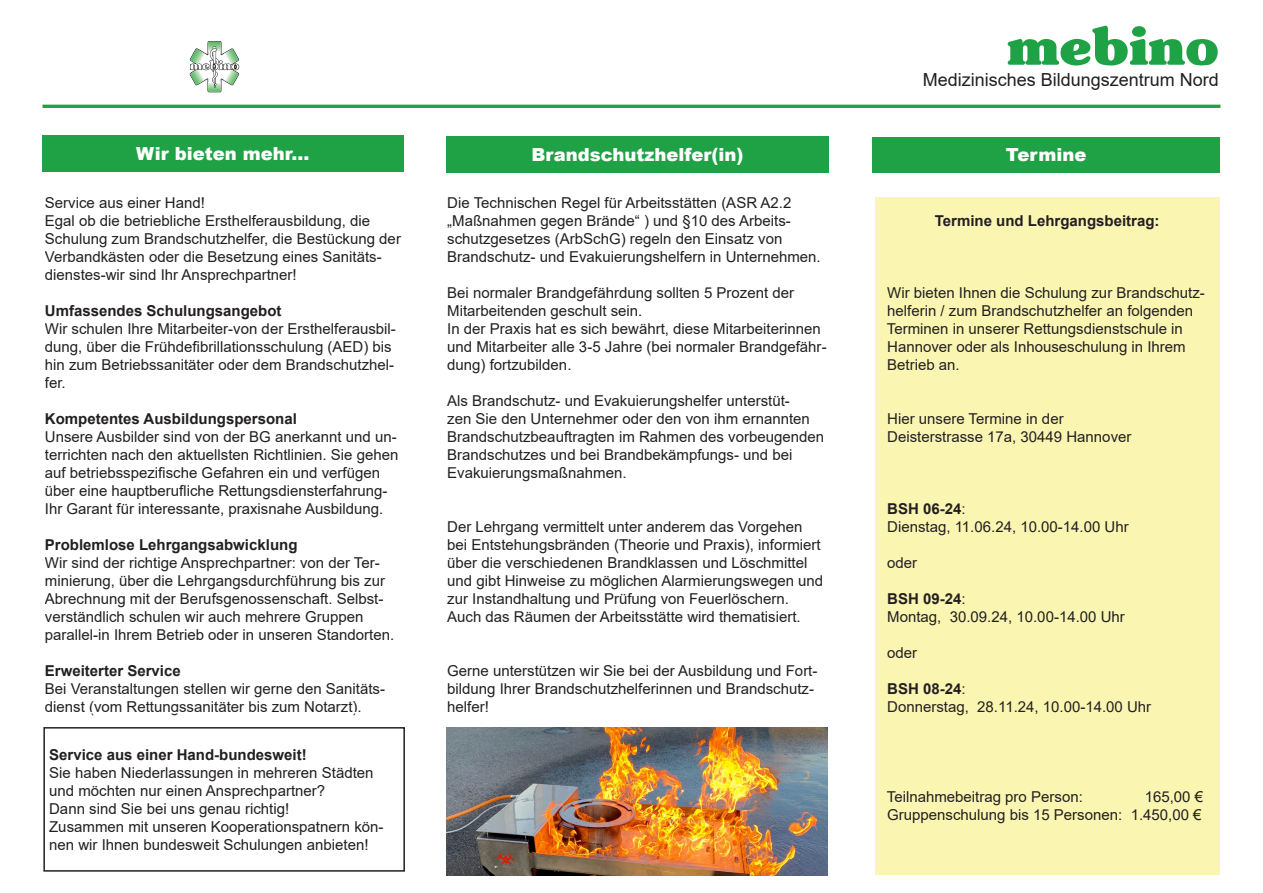
<style>
.page{position:relative;width:1263px;height:893px;background:#fff}
.page>*{position:absolute;margin:0;border:0;box-sizing:border-box;transform-origin:0 0}
.t1{font:54px "Burkina Faso";color:#1fa245}
.t2{font:900 18px "Arial";color:#fff}
.t3{font:18px "Arial";color:#231f20}
.t4{font:15px/18px "Arial";color:#231f20}
.t5{font:700 15px "Arial";color:#231f20}
.s1{font-weight:700}
</style>
<div class="page">
<hr style="left:43px;top:105px;width:1177px;height:3px;background:#1fa245">
<svg style="left:190px;top:41px;width:49px;height:51px"></svg>
<div style="left:446px;top:137px;width:383px;height:36px;background:#1fa245"></div>
<div style="left:42px;top:136px;width:362px;height:36px;background:#1fa245"></div>
<div style="left:872px;top:137px;width:348px;height:36px;background:#1fa245"></div>
<div style="left:875px;top:197px;width:344px;height:678px;background:#faf6b2"></div>
<div style="left:43px;top:727px;width:362px;height:145px;border:2px solid #231f20"></div>
<img style="left:446px;top:727px;width:382px;height:148px">
<p class="t2" style="left:136px;top:141px;width:175px">Wir bieten mehr...</p>
<p class="t2" style="left:532px;top:142px;width:213px">Brandschutzhelfer(in)</p>
<p class="t4" style="left:447px;top:194px;width:375px">Die Technischen Regel für Arbeitsstätten (ASR A2.2 „Maßnahmen gegen Brände“ ) und §10 des Arbeits&shy;schutzgesetzes (ArbSchG) regeln den Einsatz von Brandschutz- und Evakuierungshelfern in Unternehmen.</p>
<p class="t4" style="left:447px;top:284px;width:348px">Bei normaler Brandgefährdung sollten 5 Prozent der<br>Mitarbeitenden geschult sein.</p>
<p class="t4" style="left:447px;top:320px;width:381px">In der Praxis hat es sich bewährt, diese Mitarbeiterinnen und Mitarbeiter alle 3-5 Jahre (bei normaler Brandgefähr&shy;dung) fortzubilden.</p>
<p class="t4" style="left:447px;top:392px;width:378px">Als Brandschutz- und Evakuierungshelfer unterstüt-<br>zen Sie den Unternehmer oder den von ihm ernannten Brandschutzbeauftragten im Rahmen des vorbeugenden Brandschutzes und bei Brandbekämpfungs- und bei Evakuierungsmaßnahmen.</p>
<p class="t4" style="left:447px;top:518px;width:378px">Der Lehrgang vermittelt unter anderem das Vorgehen bei Entstehungsbränden (Theorie und Praxis), informiert über die verschiedenen Brandklassen und Löschmittel und gibt Hinweise zu möglichen Alarmierungswegen und zur Instandhaltung und Prüfung von Feuerlöschern.<br>Auch das Räumen der Arbeitsstätte wird thematisiert.</p>
<p class="t4" style="left:45px;top:194px;width:162px">Service aus einer Hand!</p>
<p class="t4" style="left:45px;top:212px;width:358px">Egal ob die betriebliche Ersthelferausbildung, die Schulung zum Brandschutzhelfer, die Bestückung der Verbandkästen oder die Besetzung eines Sanitäts&shy;dienstes-wir sind Ihr Ansprechpartner!</p>
<p class="t5" style="left:45px;top:300px;width:238px">Umfassendes Schulungsangebot</p>
<p class="t4" style="left:45px;top:320px;width:352px">Wir schulen Ihre Mitarbeiter-von der Ersthelferausbil&shy;dung, über die Frühdefibrillationsschulung (AED) bis hin zum Betriebssanitäter oder dem Brandschutzhel&shy;fer.</p>
<p class="t5" style="left:45px;top:408px;width:253px">Kompetentes Ausbildungspersonal</p>
<p class="t4" style="left:45px;top:428px;width:355px">Unsere Ausbilder sind von der BG anerkannt und un&shy;terrichten nach den aktuellsten Richtlinien. Sie gehen auf betriebsspezifische Gefahren ein und verfügen über eine hauptberufliche Rettungsdiensterfahrung-Ihr Garant für interessante, praxisnahe Ausbildung.</p>
<p class="t5" style="left:45px;top:534px;width:254px">Problemlose Lehrgangsabwicklung</p>
<p class="t4" style="left:45px;top:554px;width:351px">Wir sind der richtige Ansprechpartner: von der Ter&shy;minierung, über die Lehrgangsdurchführung bis zur Abrechnung mit der Berufsgenossenschaft. Selbst&shy;verständlich schulen wir auch mehrere Gruppen parallel-in Ihrem Betrieb oder in unseren Standorten.</p>
<p class="t5" style="left:45px;top:660px;width:137px">Erweiterter Service</p>
<p class="t4" style="left:45px;top:680px;width:342px">Bei Veranstaltungen stellen wir gerne den Sanitäts&shy;dienst (vom Rettungssanitäter bis zum Notarzt).</p>
<p class="t5" style="left:49px;top:744px;width:259px">Service aus einer Hand-bundesweit!</p>
<p class="t4" style="left:49px;top:763px;width:326px">Sie haben Niederlassungen in mehreren Städten und möchten nur einen Ansprechpartner?</p>
<p class="t4" style="left:49px;top:799px;width:242px">Dann sind Sie bei uns genau richtig!</p>
<p class="t4" style="left:49px;top:817px;width:336px">Zusammen mit unseren Kooperationspatnern kön&shy;nen wir Ihnen bundesweit Schulungen anbieten!</p>
<p class="t4" style="left:447px;top:662px;width:372px">Gerne unterstützen wir Sie bei der Ausbildung und Fort&shy;bildung Ihrer Brandschutzhelferinnen und Brandschutz&shy;helfer!</p>
<p class="t1" style="left:1007px;top:15px;width:213px">mebino</p>
<p class="t3" style="left:923px;top:68px;width:298px">Medizinisches Bildungszentrum Nord</p>
<p class="t2" style="left:1006px;top:142px;width:82px">Termine</p>
<p class="t5" style="left:935px;top:210px;width:226px">Termine und Lehrgangsbeitrag:</p>
<p class="t4" style="left:887px;top:284px;width:319px">Wir bieten Ihnen die Schulung zur Brandschutz&shy;helferin / zum Brandschutzhelfer an folgenden Terminen in unserer Rettungsdienstschule in Hannover oder als Inhouseschulung in Ihrem</p>
<p class="t4" style="left:887px;top:356px;width:74px">Betrieb an.</p>
<p class="t4" style="left:887px;top:410px;width:246px">Hier unsere Termine in der<br>Deisterstrasse 17a, 30449 Hannover</p>
<p class="t4" style="left:887px;top:500px;width:243px"><span class="s1">BSH 06-24</span>:<br>Dienstag, 11.06.24, 10.00-14.00 Uhr</p>
<p class="t4" style="left:887px;top:554px;width:32px">oder</p>
<p class="t4" style="left:887px;top:590px;width:239px"><span class="s1">BSH 09-24</span>:<br>Montag, 30.09.24, 10.00-14.00 Uhr</p>
<p class="t4" style="left:887px;top:644px;width:32px">oder</p>
<p class="t4" style="left:887px;top:680px;width:266px"><span class="s1">BSH 08-24</span>:<br>Donnerstag, 28.11.24, 10.00-14.00 Uhr</p>
<p class="t4" style="left:887px;top:788px;width:317px;text-align:right">165,00 €<br>Gruppenschulung bis 15 Personen: 1.450,00 €</p>
<p class="t4" style="left:887px;top:788px;width:197px">Teilnahmebeitrag pro Person:</p>
</div>
